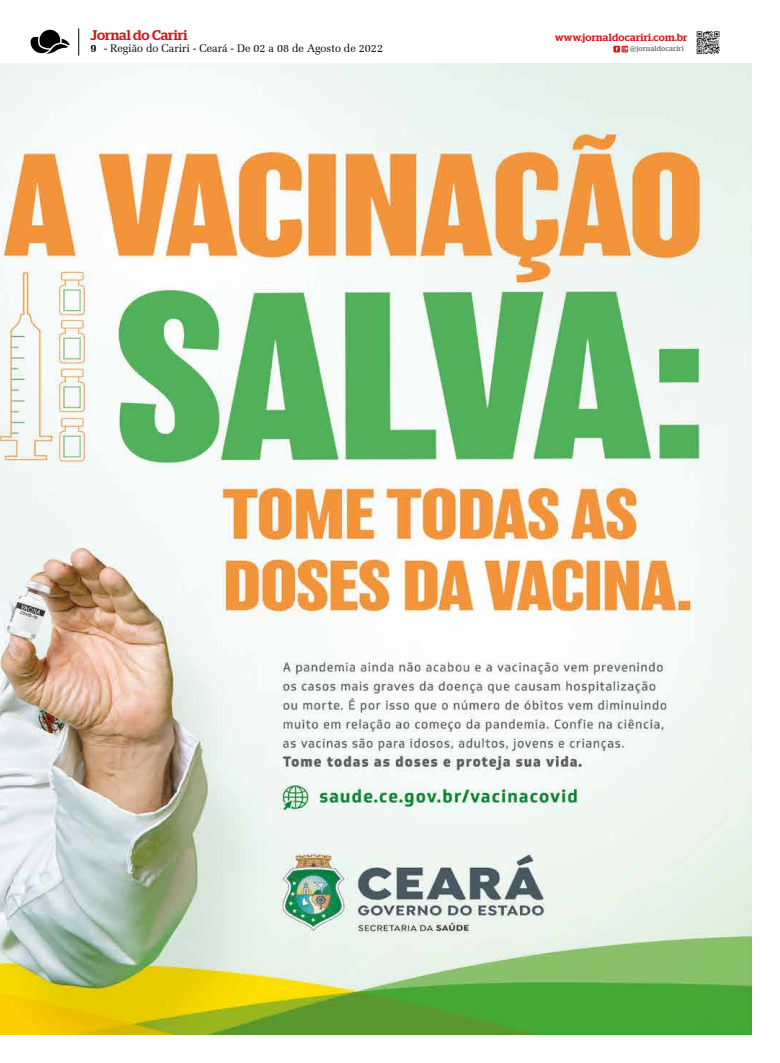
<style>
.page{position:relative;width:780px;height:1063px;background:#fff}
.page>*{position:absolute;margin:0;border:0;box-sizing:border-box;transform-origin:0 0}
.t1{font:500 14px "Stag";color:#cd1719}
.t2{font:11px "Zapf Elliptical 711 BT";color:#000}
.t3{font:500 10.4px "Stag";letter-spacing:.025em;color:#d21418}
.t4{font:500 7.2px "Stag";letter-spacing:.025em;color:#7c7b7b}
.s1{font-weight:700}
</style>
<div class="page">
<svg style="left:31px;top:30px;width:39px;height:24px"></svg>
<svg style="left:79px;top:28px;width:1px;height:28px"></svg>
<img style="left:696px;top:31px;width:24px;height:23px">
<div style="left:613px;top:46px;width:7px;height:6px;background:#d21418"></div>
<svg style="left:621px;top:46px;width:7px;height:6px"></svg>
<svg style="left:615px;top:47px;width:12px;height:4px"></svg>
<img style="left:0;top:64px;width:751px;height:971px">
<p class="t1" style="left:91px;top:27px;width:98px">Jornal do Cariri</p>
<p class="t2" style="left:91px;top:42px;width:294px"><span class="s1">9</span> - Região do Cariri - Ceará - De 02 a 08 de Agosto de 2022</p>
<p class="t3" style="left:555px;top:31px;width:134px">www.jornaldocariri.com.br</p>
<p class="t4" style="left:630px;top:45px;width:55px">@jornaldocariri</p>
</div>
